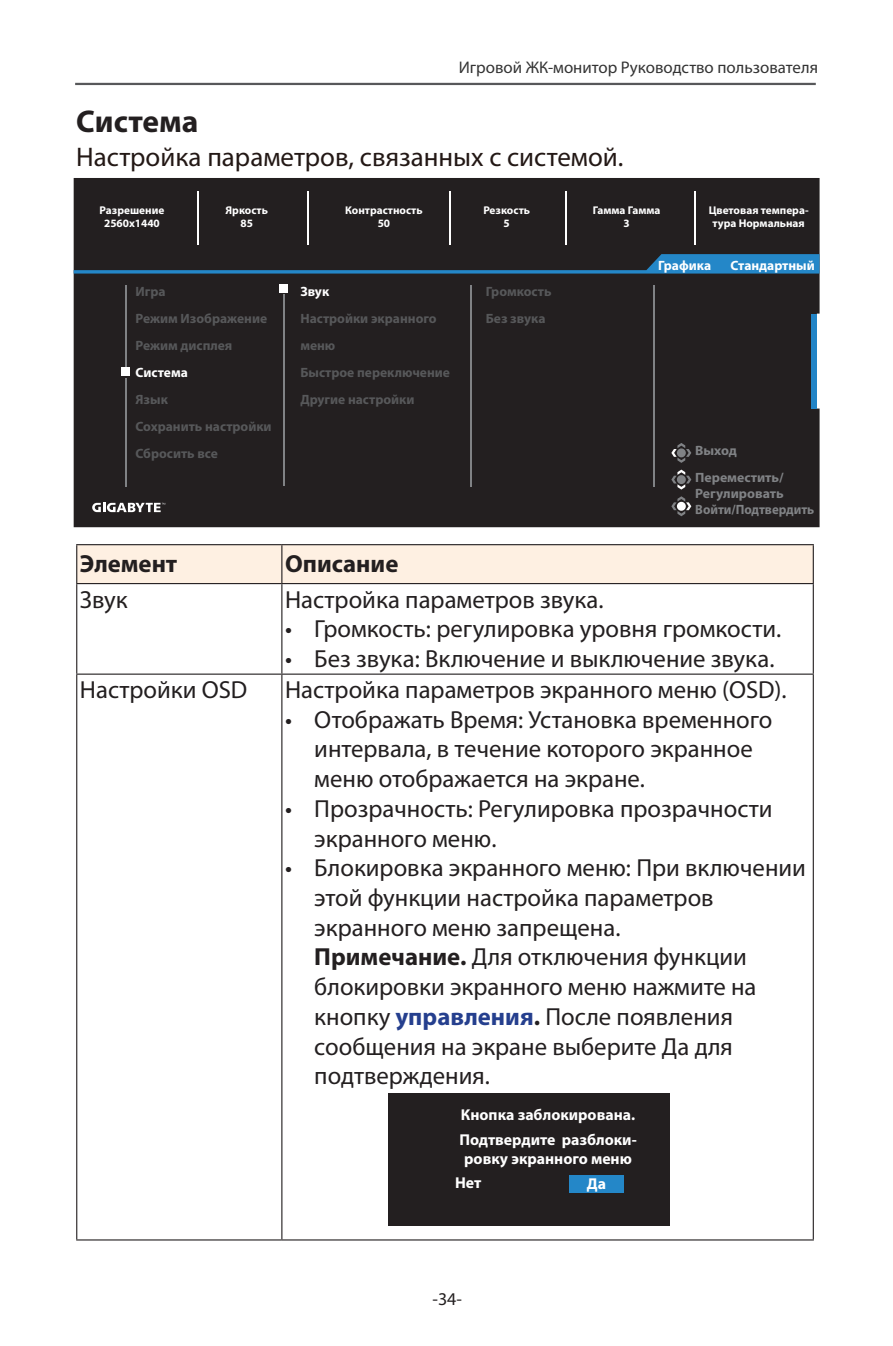
<style>
.page{position:relative;width:893px;height:1346px;background:#fff}
.page>*{position:absolute;margin:0;border:0;box-sizing:border-box;transform-origin:0 0}
.段落样式2{font:700 31.5px "Myriad Pro";color:#231f20}
.t1{font:27px "Myriad Pro";color:#231815}
.t2{font:24.75px/29.7px "Myriad Pro";color:#231f20}
.t3{font:700 24.75px "Myriad Pro";color:#231f20}
.Pa1{font:24.75px "Myriad Pro";color:#221e1f}
.t4{font:18px "Myriad Pro";color:#231f20}
.t5{font:16.88px "Myriad Pro";color:#333}
.t6{font:700 15.75px/18.9px "Myriad Pro";color:#fff;text-align:center}
.t7{font:700 13.5px/27px "Myriad Pro";color:#57585a}
.t8{font:700 13.5px/16.2px "Myriad Pro";color:#808285}
.t9{font:700 13.5px "Myriad Pro";color:#fff}
.t10{font:700 13.5px "Myriad Pro";color:#808285;scale:.95 1}
.t11{font:700 11.25px/13.5px "Myriad Pro";color:#fff;text-align:center}
.s1{font-weight:700}
.s2{font-weight:700;color:#253f8e}
</style>
<div class="page">
<hr style="left:75px;top:83px;width:741px;height:2px;background:#57585a">
<div style="left:77px;top:545px;width:736px;height:38px;background:#fef0e2"></div>
<hr style="left:76px;top:544px;width:206px;height:1px;background:#231f20">
<hr style="left:76px;top:545px;width:1px;height:38px;background:#231f20">
<hr style="left:282px;top:544px;width:532px;height:1px;background:#231f20">
<hr style="left:281px;top:545px;width:1px;height:38px;background:#231f20">
<hr style="left:813px;top:545px;width:1px;height:38px;background:#231f20">
<hr style="left:76px;top:583px;width:206px;height:1px;background:#231f20">
<hr style="left:76px;top:584px;width:1px;height:89px;background:#231f20">
<hr style="left:282px;top:583px;width:532px;height:1px;background:#231f20">
<hr style="left:281px;top:584px;width:1px;height:89px;background:#231f20">
<hr style="left:813px;top:584px;width:1px;height:89px;background:#231f20">
<hr style="left:76px;top:673px;width:206px;height:2px;background:#231f20">
<hr style="left:76px;top:675px;width:1px;height:564px;background:#231f20">
<hr style="left:282px;top:673px;width:532px;height:2px;background:#231f20">
<hr style="left:281px;top:675px;width:1px;height:564px;background:#231f20">
<hr style="left:813px;top:675px;width:1px;height:564px;background:#231f20">
<hr style="left:76px;top:1239px;width:206px;height:1px;background:#231f20">
<hr style="left:282px;top:1239px;width:532px;height:1px;background:#231f20">
<div style="left:74px;top:178px;width:746px;height:349px;background:#231f20"></div>
<svg style="left:74px;top:254px;width:746px;height:20px"></svg>
<hr style="left:653px;top:285px;width:1px;height:201px;background:#808285">
<hr style="left:125px;top:285px;width:2px;height:81px;background:#808285">
<hr style="left:125px;top:378px;width:2px;height:108px;background:#808285">
<svg style="left:671px;top:443px;width:20px;height:20px"></svg>
<svg style="left:671px;top:470px;width:20px;height:20px"></svg>
<svg style="left:671px;top:496px;width:20px;height:20px"></svg>
<hr style="left:197px;top:191px;width:1px;height:54px;background:#fff">
<hr style="left:308px;top:191px;width:1px;height:54px;background:#fff">
<hr style="left:450px;top:191px;width:1px;height:54px;background:#fff">
<hr style="left:565px;top:191px;width:1px;height:54px;background:#fff">
<hr style="left:694px;top:191px;width:2px;height:54px;background:#fff">
<div style="left:122px;top:368px;width:8px;height:8px;background:#fff"></div>
<div style="left:280px;top:285px;width:8px;height:8px;background:#fff"></div>
<hr style="left:283px;top:295px;width:1px;height:191px;background:#808285">
<hr style="left:470px;top:285px;width:2px;height:201px;background:#808285">
<div style="left:811px;top:314px;width:6px;height:94px;background:#2284c6"></div>
<svg style="left:92px;top:503px;width:73px;height:9px"></svg>
<div style="left:389px;top:1093px;width:281px;height:132px;background:#231f20"></div>
<div style="left:569px;top:1175px;width:55px;height:18px;background:#2487c8"></div>
<p class="t5" style="left:459px;top:57px;width:361px">Игровой ЖК-монитор Руководство пользователя</p>
<p class="段落样式2" style="left:76px;top:100px;width:124px">Система</p>
<p class="t1" style="left:76px;top:140px;width:549px">Настройка параметров, связанных с системой.</p>
<p class="t11" style="left:100px;top:203px;width:66px">Разрешение<br>2560x1440</p>
<p class="t11" style="left:226px;top:203px;width:44px">Яркость</p>
<p class="t11" style="left:241px;top:216px;width:14px">85</p>
<p class="t7" style="left:135px;top:278px;width:32px">Игра</p>
<p class="t7" style="left:135px;top:305px;width:133px">Режим Изображение</p>
<p class="t7" style="left:135px;top:332px;width:98px">Режим дисплея</p>
<p class="t9" style="left:135px;top:364px;width:54px">Система</p>
<p class="t7" style="left:135px;top:386px;width:34px">Язык</p>
<p class="t7" style="left:135px;top:413px;width:138px">Сохранить настройки</p>
<p class="t7" style="left:135px;top:440px;width:84px">Сбросить все</p>
<p class="t11" style="left:345px;top:203px;width:79px">Контрастность</p>
<p class="t11" style="left:378px;top:216px;width:14px">50</p>
<p class="t9" style="left:300px;top:283px;width:30px">Звук</p>
<p class="t7" style="left:300px;top:305px;width:138px">Настройки экранного меню</p>
<p class="t7" style="left:300px;top:359px;width:151px">Быстрое переключение</p>
<p class="t7" style="left:300px;top:386px;width:116px">Другие настройки</p>
<p class="t11" style="left:483px;top:203px;width:48px">Резкость</p>
<p class="t11" style="left:504px;top:216px;width:8px">5</p>
<p class="t7" style="left:486px;top:278px;width:67px">Громкость</p>
<p class="t7" style="left:486px;top:305px;width:61px">Без звука</p>
<p class="t11" style="left:593px;top:203px;width:69px">Гамма Гамма<br>3</p>
<p class="t11" style="left:709px;top:203px;width:101px">Цветовая темпера&shy;тура Нормальная</p>
<p class="t9" style="left:658px;top:256px;width:55px">Графика</p>
<p class="t9" style="left:730px;top:256px;width:86px">Стандартный</p>
<p class="t8" style="left:695px;top:442px;width:43px">Выход</p>
<p class="t8" style="left:695px;top:469px;width:90px">Переместить/<br>Регулировать</p>
<p class="t10" style="left:695px;top:501px;width:127px">Войти/Подтвердить</p>
<p class="t3" style="left:80px;top:548px;width:99px">Элемент</p>
<p class="t3" style="left:285px;top:548px;width:115px">Описание</p>
<p class="t2" style="left:80px;top:584px;width:49px">Звук</p>
<p class="t2" style="left:285px;top:584px;width:320px">Настройка параметров звука.</p>
<p class="t2" style="left:285px;top:614px;width:498px">• Громкость: регулировка уровня громкости.</p>
<p class="t2" style="left:285px;top:643px;width:491px">• Без звука: Включение и выключение звука.</p>
<p class="Pa1" style="left:80px;top:674px;width:169px">Настройки OSD</p>
<p class="t2" style="left:285px;top:674px;width:503px">Настройка параметров экранного меню (OSD).</p>
<p class="t2" style="left:314px;top:704px;width:460px;text-indent:-29px">• Отображать Время: Установка временного интервала, в течение которого экранное меню отображается на экране.</p>
<p class="t2" style="left:314px;top:793px;width:460px;text-indent:-29px">• Прозрачность: Регулировка прозрачности экранного меню.</p>
<p class="t2" style="left:314px;top:853px;width:493px;text-indent:-29px">• Блокировка экранного меню: При включении этой функции настройка параметров экранного меню запрещена.<br><span class="s1">Примечание.</span> Для отключения функции блокировки экранного меню нажмите на кнопку <span class="s2">управления</span><span class="s1">.</span> После появления сообщения на экране выберите Да для подтверждения.</p>
<p class="t6" style="left:461px;top:1104px;width:176px">Кнопка заблокирована.</p>
<p class="t6" style="left:459px;top:1129px;width:179px">Подтвердите разблоки&shy;ровку экранного меню</p>
<p class="t6" style="left:455px;top:1173px;width:28px">Нет</p>
<p class="t6" style="left:587px;top:1174px;width:21px">Да</p>
<p class="t4" style="left:432px;top:1288px;width:31px">-34-</p>
</div>
